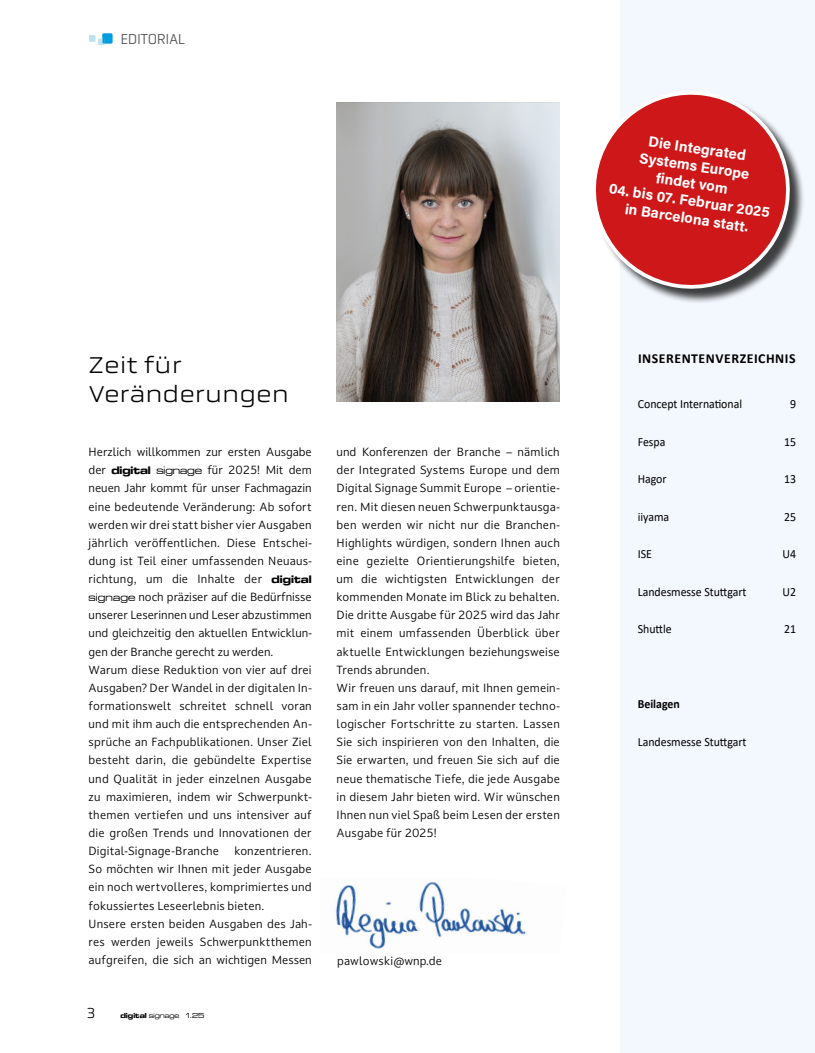
<style>
.page{position:relative;width:815px;height:1053px;background:#fff}
.page>*{position:absolute;margin:0;border:0;box-sizing:border-box;transform-origin:0 0}
.t1{font:300 23.75px/28.5px "Obvia Expanded";color:#000}
.t2{font:300 15px "Obvia";letter-spacing:-.025em;color:#575756}
.t3{font:300 15px "Obvia";color:#000}
.t4{font:14.75px/17.5px "Acumin Variable Concept";color:#fff;text-align:center}
.t5{font:700 13.75px "Calibri";letter-spacing:.04em;color:#000}
.t6{font:12.5px "Calibri";letter-spacing:-.005em;color:#000;scale:.95 1}
.t7{font:700 12.5px "Calibri";letter-spacing:-.005em;color:#000;scale:.95 1}
.t8{font:11.25px/18.1px "Darkmode Darkmode On";letter-spacing:.015em;color:#000}
.t9{font:7.5px "Microgramma D Medi Exte";color:#000}
.s1{font-family:"Microgramma D Bold Exte"}
.s2{font-family:"Microgramma D Medi Exte"}
</style>
<div class="page">
<img style="left:337px;top:103px;width:223px;height:299px">
<img style="left:335px;top:882px;width:191px;height:67px">
<svg style="left:98px;top:39px;width:7px;height:6px"></svg>
<div style="left:89px;top:35px;width:6px;height:7px;background:#bde3f2"></div>
<svg style="left:103px;top:34px;width:9px;height:9px"></svg>
<div style="left:620px;top:0;width:195px;height:1052px;background:#f3f8fe"></div>
<div style="left:594px;top:93px;width:211px;height:211px;background:#000;opacity:.75"></div>
<svg style="left:594px;top:91px;width:205px;height:202px"></svg>
<h2 class="t2" style="left:120px;top:30px;width:66px">EDITORIAL</h2>
<h3 class="t4" style="left:644px;top:131px;width:112px;rotate:9deg">Die Integrated<br>Systems Europe findet vom</h3>
<h3 class="t4" style="left:611px;top:178px;width:164px;rotate:9deg">04. bis 07. Februar 2025 in Barcelona statt.</h3>
<h1 class="t1" style="left:89px;top:351px;width:202px">Zeit für<br>Veränderungen</h1>
<p class="t5" style="left:638px;top:349px;width:159px">INSERENTENVERZEICHNIS</p>
<p class="t6" style="left:638px;top:395px;width:111px">Concept International</p>
<p class="t6" style="left:790px;top:395px;width:8px">9</p>
<p class="t6" style="left:638px;top:433px;width:31px">Fespa</p>
<p class="t6" style="left:784px;top:433px;width:14px">15</p>
<p class="t6" style="left:638px;top:470px;width:32px">Hagor</p>
<p class="t6" style="left:784px;top:470px;width:14px">13</p>
<p class="t6" style="left:638px;top:508px;width:34px">iiyama</p>
<p class="t6" style="left:784px;top:508px;width:14px">25</p>
<p class="t6" style="left:638px;top:545px;width:16px">ISE</p>
<p class="t6" style="left:782px;top:545px;width:16px">U4</p>
<p class="t6" style="left:638px;top:583px;width:116px">Landesmesse Stuttgart</p>
<p class="t6" style="left:782px;top:583px;width:16px">U2</p>
<p class="t6" style="left:638px;top:620px;width:37px">Shuttle</p>
<p class="t6" style="left:784px;top:620px;width:14px">21</p>
<p class="t8" style="left:337px;top:442px;width:225px">und Konferenzen der Branche – nämlich der Integrated Systems Europe und dem Digital Signage Summit Europe – orientie&shy;ren. Mit diesen neuen Schwerpunktausga&shy;ben werden wir nicht nur die Branchen-Highlights würdigen, sondern Ihnen auch eine gezielte Orientierungshilfe bieten, um die wichtigsten Entwicklungen der kommenden Monate im Blick zu behalten.<br>Die dritte Ausgabe für 2025 wird das Jahr mit einem umfassenden Überblick über aktuelle Entwicklungen beziehungsweise Trends abrunden.<br>Wir freuen uns darauf, mit Ihnen gemein&shy;sam in ein Jahr voller spannender techno&shy;logischer Fortschritte zu starten. Lassen Sie sich inspirieren von den Inhalten, die Sie erwarten, und freuen Sie sich auf die neue thematische Tiefe, die jede Ausgabe in diesem Jahr bieten wird. Wir wünschen Ihnen nun viel Spaß beim Lesen der ersten Ausgabe für 2025!</p>
<p class="t8" style="left:89px;top:442px;width:225px">Herzlich willkommen zur ersten Ausgabe der <span class="s1">digital</span> <span class="s2">signage</span> für 2025! Mit dem neuen Jahr kommt für unser Fachmagazin eine bedeutende Veränderung: Ab sofort werden wir drei statt bisher vier Ausgaben jährlich veröffentlichen. Diese Entschei&shy;dung ist Teil einer umfassenden Neuaus&shy;richtung, um die Inhalte der <span class="s1">digital </span><span class="s2">signage</span> noch präziser auf die Bedürfnisse unserer Leserinnen und Leser abzustimmen und gleichzeitig den aktuellen Entwicklun&shy;gen der Branche gerecht zu werden.<br>Warum diese Reduktion von vier auf drei Ausgaben? Der Wandel in der digitalen In&shy;formationswelt schreitet schnell voran und mit ihm auch die entsprechenden An&shy;sprüche an Fachpublikationen. Unser Ziel besteht darin, die gebündelte Expertise und Qualität in jeder einzelnen Ausgabe zu maximieren, indem wir Schwerpunkt&shy;themen vertiefen und uns intensiver auf die großen Trends und Innovationen der Digital-Signage-Branche</p>
<p class="t7" style="left:638px;top:695px;width:46px">Beilagen</p>
<p class="t6" style="left:638px;top:733px;width:116px">Landesmesse Stuttgart</p>
<p class="t8" style="left:89px;top:841px;width:225px;text-indent:146px">konzentrieren.<br>So möchten wir Ihnen mit jeder Ausgabe ein noch wertvolleres, komprimiertes und fokussiertes Leseerlebnis bieten.<br>Unsere ersten beiden Ausgaben des Jah&shy;res werden jeweils Schwerpunktthemen aufgreifen, die sich an wichtigen Messen</p>
<p class="t8" style="left:337px;top:951px;width:106px">pawlowski@wnp.de</p>
<h2 class="t3" style="left:87px;top:1004px;width:10px">3</h2>
<p class="t9" style="left:120px;top:1011px;width:86px"><span class="s1">digital</span> signage 1.25</p>
</div>
